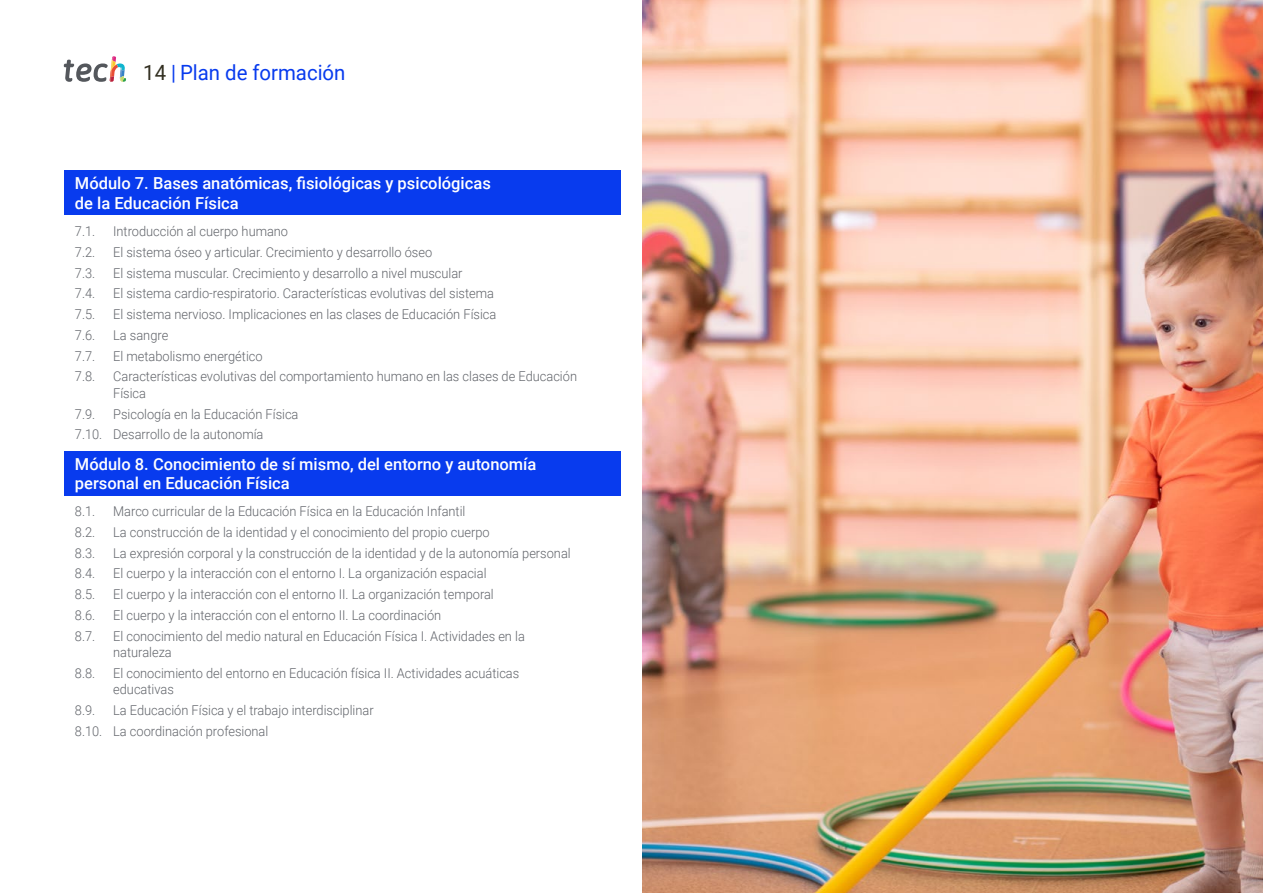
<style>
.page{position:relative;width:1263px;height:893px;background:#fff}
.page>*{position:absolute;margin:0;border:0;box-sizing:border-box;transform-origin:0 0}
.t1{font:21px "Roboto";color:#083bee}
.t2{font:500 16.5px/19.5px "Roboto";color:#fff}
.t3{font:300 13.5px/16.5px "Roboto";color:#61646a;scale:.95 1}
.s1{color:#312e20}
</style>
<div class="page">
<div style="left:64px;top:171px;width:557px;height:44px;background:#083bee"></div>
<div style="left:64px;top:451px;width:557px;height:44px;background:#083bee"></div>
<svg style="left:64px;top:56px;width:62px;height:26px"></svg>
<img style="left:642px;top:0;width:621px;height:893px">
<h1 class="t1" style="left:143px;top:57px;width:204px"><span class="s1">14</span> | Plan de formación</h1>
<p class="t2" style="left:75px;top:173px;width:417px">Módulo 7. Bases anatómicas, fisiológicas y psicológicas de la Educación Física</p>
<p class="t3" style="left:75px;top:223px;width:23px">7.1.</p>
<p class="t3" style="left:113px;top:223px;width:186px">Introducción al cuerpo humano</p>
<p class="t3" style="left:75px;top:243px;width:23px">7.2.</p>
<p class="t3" style="left:113px;top:243px;width:337px">El sistema óseo y articular. Crecimiento y desarrollo óseo</p>
<p class="t3" style="left:75px;top:264px;width:23px">7.3.</p>
<p class="t3" style="left:113px;top:264px;width:369px">El sistema muscular. Crecimiento y desarrollo a nivel muscular</p>
<p class="t3" style="left:75px;top:285px;width:23px">7.4.</p>
<p class="t3" style="left:113px;top:285px;width:402px">El sistema cardio-respiratorio. Características evolutivas del sistema</p>
<p class="t3" style="left:75px;top:306px;width:23px">7.5.</p>
<p class="t3" style="left:113px;top:306px;width:405px">El sistema nervioso. Implicaciones en las clases de Educación Física</p>
<p class="t3" style="left:75px;top:326px;width:23px">7.6.</p>
<p class="t3" style="left:113px;top:326px;width:59px">La sangre</p>
<p class="t3" style="left:75px;top:347px;width:23px">7.7.</p>
<p class="t3" style="left:113px;top:347px;width:159px">El metabolismo energético</p>
<p class="t3" style="left:75px;top:368px;width:23px">7.8.</p>
<p class="t3" style="left:113px;top:368px;width:490px">Características evolutivas del comportamiento humano en las clases de Educación<br>Física</p>
<p class="t3" style="left:75px;top:405px;width:23px">7.9.</p>
<p class="t3" style="left:75px;top:403px;width:237px;line-height:20.7px;text-indent:38px">Psicología en la Educación Física<br>7.10. Desarrollo de la autonomía</p>
<p class="t2" style="left:75px;top:453px;width:463px">Módulo 8. Conocimiento de sí mismo, del entorno y autonomía personal en Educación Física</p>
<p class="t3" style="left:75px;top:503px;width:23px">8.1.</p>
<p class="t3" style="left:113px;top:503px;width:372px">Marco curricular de la Educación Física en la Educación Infantil</p>
<p class="t3" style="left:75px;top:523px;width:23px">8.2.</p>
<p class="t3" style="left:113px;top:523px;width:398px">La construcción de la identidad y el conocimiento del propio cuerpo</p>
<p class="t3" style="left:75px;top:544px;width:23px">8.3.</p>
<p class="t3" style="left:113px;top:544px;width:483px">La expresión corporal y la construcción de la identidad y de la autonomía personal</p>
<p class="t3" style="left:75px;top:565px;width:23px">8.4.</p>
<p class="t3" style="left:113px;top:565px;width:394px">El cuerpo y la interacción con el entorno I. La organización espacial</p>
<p class="t3" style="left:75px;top:586px;width:23px">8.5.</p>
<p class="t3" style="left:113px;top:586px;width:402px">El cuerpo y la interacción con el entorno II. La organización temporal</p>
<p class="t3" style="left:75px;top:606px;width:23px">8.6.</p>
<p class="t3" style="left:113px;top:606px;width:347px">El cuerpo y la interacción con el entorno II. La coordinación</p>
<p class="t3" style="left:75px;top:627px;width:23px">8.7.</p>
<p class="t3" style="left:113px;top:627px;width:435px">El conocimiento del medio natural en Educación Física I. Actividades en la naturaleza</p>
<p class="t3" style="left:75px;top:664px;width:23px">8.8.</p>
<p class="t3" style="left:113px;top:664px;width:429px">El conocimiento del entorno en Educación física II. Actividades acuáticas educativas</p>
<p class="t3" style="left:75px;top:702px;width:23px">8.9.</p>
<p class="t3" style="left:75px;top:699px;width:316px;line-height:20.7px;text-indent:38px">La Educación Física y el trabajo interdisciplinar<br>8.10. La coordinación profesional</p>
</div>
